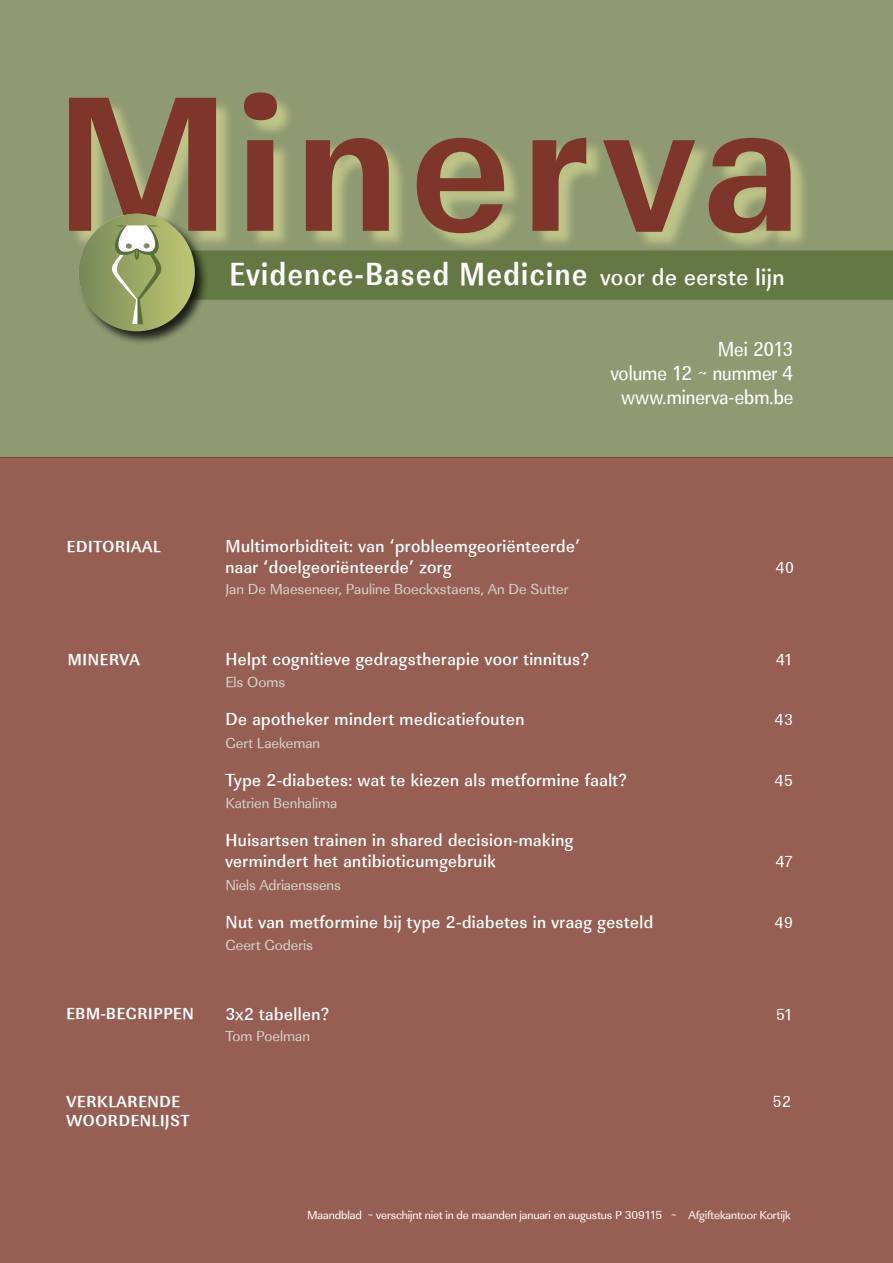
<style>
.page{position:relative;width:893px;height:1263px;background:#fff}
.page>*{position:absolute;margin:0;border:0;box-sizing:border-box;transform-origin:0 0}
.t1{font:700 199.5px "Linear Std Nr";letter-spacing:.05em;color:#7d3629;scale:1.09 1}
.t2{font:700 33px "Linear Std Cd";letter-spacing:.05em;color:#fff;scale:.91 1}
.t3{font:21px/24px "Linear Std Nr";color:#fff;text-align:right}
.t4{font:500 18px/21px "Linear Std Cd";letter-spacing:.025em;color:#fff}
.t5{font:700 16.5px "Linear Std Cd";letter-spacing:.04em;color:#fff}
.t6{font:16.5px "Linear Std Cd";letter-spacing:.025em;color:#fff}
.t7{font:15px "Linear Std";color:#d2d4c4}
.t8{font:12px "Linear Std";letter-spacing:-.01em;color:#fff}
.s1{font-weight:500;font-size:24px}
</style>
<div class="page">
<div style="left:0;top:0;width:893px;height:457px;background:#909a72"></div>
<div style="left:0;top:457px;width:893px;height:806px;background:#975e53"></div>
<div style="left:71px;top:95px;width:738px;height:157px;background:#cdd390;opacity:.75"></div>
<div style="left:209px;top:251px;width:684px;height:49px;background:#637842"></div>
<svg style="left:77px;top:212px;width:132px;height:131px"></svg>
<div style="left:79px;top:214px;width:116px;height:117px;background:linear-gradient(to right,#778959,#bdc671);border-radius:50%"></div>
<svg style="left:109px;top:225px;width:57px;height:99px"></svg>
<h1 class="t1" style="left:54px;top:44px;width:686px">Minerva</h1>
<h2 class="t2" style="left:230px;top:254px;width:611px">Evidence-Based Medicine <span class="s1">voor de eerste lijn</span></h2>
<p class="t5" style="left:67px;top:536px;width:95px">EDITORIAAL</p>
<p class="t5" style="left:68px;top:650px;width:74px">MINERVA</p>
<p class="t3" style="left:611px;top:337px;width:184px">Mei 2013<br>volume 12 ~ nummer 4 www.minerva-ebm.be</p>
<p class="t4" style="left:225px;top:536px;width:356px">Multimorbiditeit: van ‘probleemgeoriënteerde’ naar ‘doelgeoriënteerde’ zorg</p>
<p class="t7" style="left:225px;top:580px;width:344px">Jan De Maeseneer, Pauline Boeckxstaens, An De Sutter</p>
<p class="t6" style="left:776px;top:558px;width:20px">40</p>
<p class="t4" style="left:225px;top:648px;width:365px">Helpt cognitieve gedragstherapie voor tinnitus?</p>
<p class="t6" style="left:776px;top:650px;width:19px">41</p>
<p class="t7" style="left:225px;top:673px;width:61px">Els Ooms</p>
<p class="t4" style="left:225px;top:709px;width:300px">De apotheker mindert medicatiefouten</p>
<p class="t6" style="left:775px;top:710px;width:20px">43</p>
<p class="t7" style="left:225px;top:734px;width:96px">Gert Laekeman</p>
<p class="t4" style="left:225px;top:769px;width:403px">Type 2-diabetes: wat te kiezen als metformine faalt?</p>
<p class="t6" style="left:775px;top:771px;width:20px">45</p>
<p class="t7" style="left:225px;top:794px;width:113px">Katrien Benhalima</p>
<p class="t4" style="left:225px;top:830px;width:349px">Huisartsen trainen in shared decision-making vermindert het antibioticumgebruik</p>
<p class="t6" style="left:776px;top:852px;width:19px">47</p>
<p class="t7" style="left:225px;top:876px;width:117px">Niels Adriaenssens</p>
<p class="t4" style="left:225px;top:911px;width:429px">Nut van metformine bij type 2-diabetes in vraag gesteld</p>
<p class="t6" style="left:775px;top:913px;width:20px">49</p>
<p class="t7" style="left:225px;top:936px;width:89px">Geert Goderis</p>
<p class="t5" style="left:66px;top:1004px;width:129px">EBM-BEGRIPPEN</p>
<p class="t4" style="left:225px;top:1003px;width:105px">3x2 tabellen?</p>
<p class="t6" style="left:776px;top:1004px;width:19px">51</p>
<p class="t7" style="left:225px;top:1027px;width:86px">Tom Poelman</p>
<p class="t5" style="left:67px;top:1091px;width:115px">VERKLARENDE</p>
<p class="t6" style="left:773px;top:1091px;width:20px">52</p>
<p class="t5" style="left:67px;top:1111px;width:124px">WOORDENLIJST</p>
<p class="t8" style="left:307px;top:1208px;width:485px">Maandblad ~ verschijnt niet in de maanden januari en augustus P 309115 ~ Afgiftekantoor Kortijk</p>
</div>
